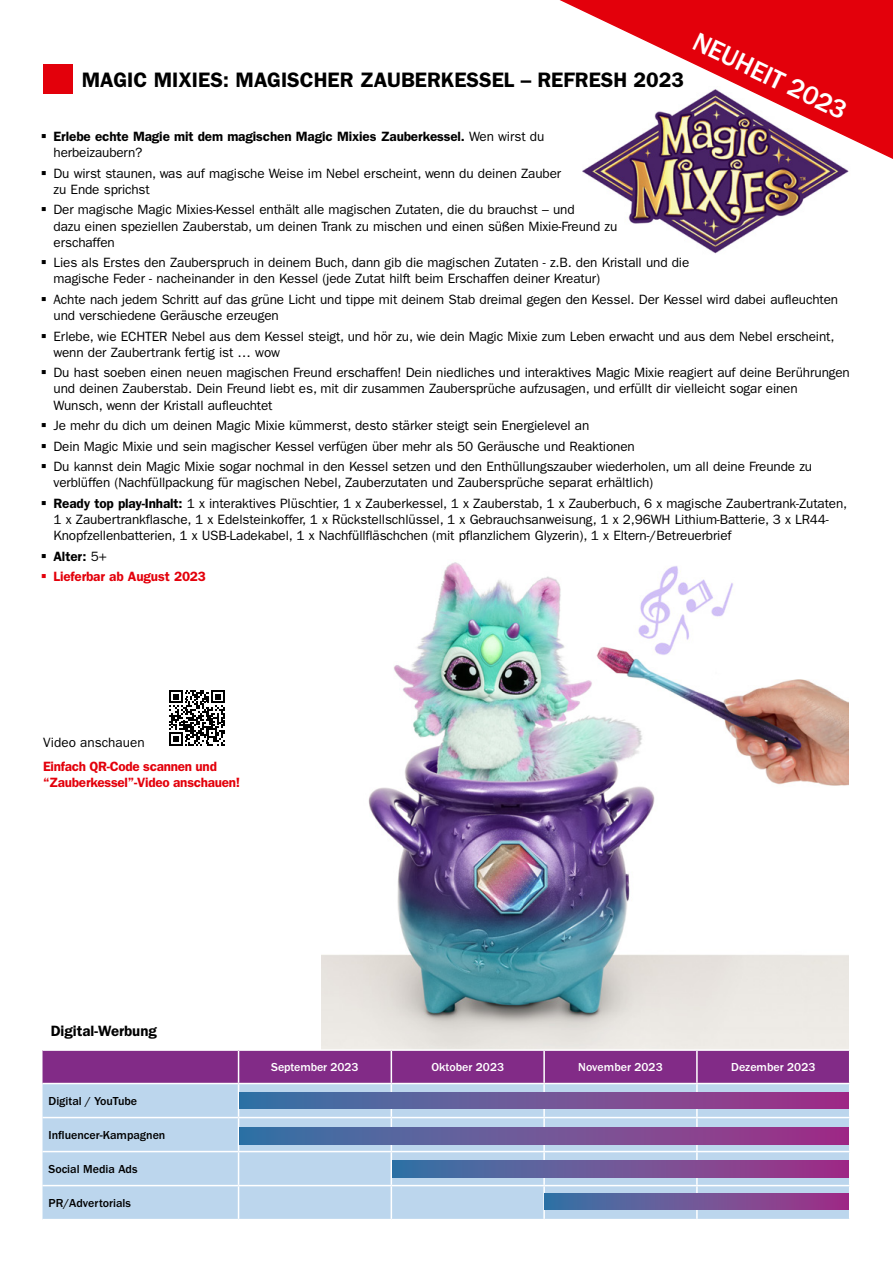
<style>
.page{position:relative;width:893px;height:1263px;background:#fff}
.page>*{position:absolute;margin:0;border:0;box-sizing:border-box;transform-origin:0 0}
.t1{font:500 27px "ITC Franklin Gothic Std";color:#fff}
.t2{font:600 21px "ITC Franklin Gothic Std";color:#000}
.t3{font:600 15px "ITC Franklin Gothic Std";color:#000}
.t4{font:13.5px/16.2px "ITC Franklin Gothic Std";letter-spacing:-.01em;color:#000}
.t5{font:600 13.5px/20.4px "ITC Franklin Gothic Std";letter-spacing:-.02em;color:#e3000b}
.t6{font:600 13.5px/16.2px "ITC Franklin Gothic Std";letter-spacing:-.01em;color:#000}
.t7{font:500 12px "ITC Franklin Gothic Std";color:#000}
.t8{font:500 12px "ITC Franklin Gothic Std";color:#fff}
.s1{font-weight:400}
.s2{font-weight:600}
.s3{color:#000}
.s4{font-weight:400;color:#000}
</style>
<div class="page">
<img style="left:322px;top:562px;width:527px;height:487px">
<img style="left:628px;top:210px;width:168px;height:44px">
<div style="left:43px;top:64px;width:30px;height:30px;background:#e3000b"></div>
<div style="left:43px;top:1051px;width:806px;height:32px;background:#822b87"></div>
<svg style="left:43px;top:1084px;width:806px;height:135px;background:#bcd4ec"></svg>
<hr style="left:238px;top:1051px;width:1px;height:32px;background:#fff">
<hr style="left:391px;top:1051px;width:1px;height:32px;background:#fff">
<hr style="left:543px;top:1051px;width:2px;height:32px;background:#fff">
<hr style="left:696px;top:1051px;width:2px;height:32px;background:#fff">
<hr style="left:238px;top:1084px;width:1px;height:33px;background:#fff">
<hr style="left:391px;top:1084px;width:1px;height:33px;background:#fff">
<hr style="left:543px;top:1084px;width:2px;height:33px;background:#fff">
<hr style="left:696px;top:1084px;width:2px;height:33px;background:#fff">
<hr style="left:43px;top:1117px;width:196px;height:1px;background:#fff">
<hr style="left:239px;top:1117px;width:152px;height:1px;background:#fff">
<hr style="left:238px;top:1118px;width:1px;height:33px;background:#fff">
<hr style="left:391px;top:1117px;width:153px;height:1px;background:#fff">
<hr style="left:391px;top:1118px;width:1px;height:33px;background:#fff">
<hr style="left:544px;top:1117px;width:153px;height:1px;background:#fff">
<hr style="left:543px;top:1118px;width:2px;height:33px;background:#fff">
<hr style="left:697px;top:1117px;width:153px;height:1px;background:#fff">
<hr style="left:696px;top:1118px;width:2px;height:33px;background:#fff">
<hr style="left:43px;top:1151px;width:196px;height:1px;background:#fff">
<hr style="left:239px;top:1151px;width:152px;height:1px;background:#fff">
<hr style="left:238px;top:1152px;width:1px;height:33px;background:#fff">
<hr style="left:391px;top:1151px;width:153px;height:1px;background:#fff">
<hr style="left:391px;top:1152px;width:1px;height:33px;background:#fff">
<hr style="left:544px;top:1151px;width:153px;height:1px;background:#fff">
<hr style="left:543px;top:1152px;width:2px;height:33px;background:#fff">
<hr style="left:697px;top:1151px;width:153px;height:1px;background:#fff">
<hr style="left:696px;top:1152px;width:2px;height:33px;background:#fff">
<hr style="left:43px;top:1185px;width:196px;height:1px;background:#fff">
<hr style="left:239px;top:1185px;width:152px;height:1px;background:#fff">
<hr style="left:238px;top:1186px;width:1px;height:33px;background:#fff">
<hr style="left:391px;top:1185px;width:153px;height:1px;background:#fff">
<hr style="left:391px;top:1186px;width:1px;height:33px;background:#fff">
<hr style="left:544px;top:1185px;width:153px;height:1px;background:#fff">
<hr style="left:543px;top:1186px;width:2px;height:33px;background:#fff">
<hr style="left:697px;top:1185px;width:153px;height:1px;background:#fff">
<hr style="left:696px;top:1186px;width:2px;height:33px;background:#fff">
<div style="left:240px;top:1127px;width:608px;height:17px;background:linear-gradient(to right,#3877a7,#a53087)"></div>
<div style="left:239px;top:1092px;width:609px;height:17px;background:linear-gradient(to right,#3877a7,#a53087)"></div>
<div style="left:392px;top:1160px;width:456px;height:17px;background:linear-gradient(to right,#3877a7,#a53087)"></div>
<div style="left:545px;top:1193px;width:303px;height:17px;background:linear-gradient(to right,#3877a7,#a53187)"></div>
<svg style="left:560px;top:0;width:333px;height:210px"></svg>
<svg style="left:169px;top:690px;width:56px;height:55px"></svg>
<h2 class="t2" style="left:82px;top:68px;width:604px">MAGIC MIXIES: MAGISCHER ZAUBERKESSEL – REFRESH 2023</h2>
<h1 class="t1" style="left:701px;top:26px;width:169px;rotate:26deg">NEUHEIT 2023</h1>
<p class="t6" style="left:53px;top:128px;width:492px">Erlebe echte Magie mit dem magischen Magic Mixies Zauberkessel. <span class="s1">Wen wirst du herbeizaubern?</span></p>
<p class="t4" style="left:53px;top:165px;width:509px">Du wirst staunen, was auf magische Weise im Nebel erscheint, wenn du deinen Zauber zu Ende sprichst</p>
<p class="t4" style="left:53px;top:202px;width:565px">Der magische Magic Mixies-Kessel enthält alle magischen Zutaten, die du brauchst – und<br>dazu einen speziellen Zauberstab, um deinen Trank zu mischen und einen süßen Mixie-Freund zu erschaffen</p>
<p class="t4" style="left:53px;top:255px;width:637px">Lies als Erstes den Zauberspruch in deinem Buch, dann gib die magischen Zutaten - z.B. den Kristall und die magische Feder - nacheinander in den Kessel (jede Zutat hilft beim Erschaffen deiner Kreatur)</p>
<p class="t4" style="left:53px;top:291px;width:786px">Achte nach jedem Schritt auf das grüne Licht und tippe mit deinem Stab dreimal gegen den Kessel. Der Kessel wird dabei aufleuchten und verschiedene Geräusche erzeugen</p>
<p class="t4" style="left:53px;top:328px;width:782px">Erlebe, wie ECHTER Nebel aus dem Kessel steigt, und hör zu, wie dein Magic Mixie zum Leben erwacht und aus dem Nebel erscheint, wenn der Zaubertrank fertig ist … wow</p>
<p class="t4" style="left:53px;top:365px;width:798px">Du hast soeben einen neuen magischen Freund erschaffen! Dein niedliches und interaktives Magic Mixie reagiert auf deine Berührungen und deinen Zauberstab. Dein Freund liebt es, mit dir zusammen Zaubersprüche aufzusagen, und erfüllt dir vielleicht sogar einen<br>Wunsch, wenn der Kristall aufleuchtet</p>
<p class="t4" style="left:53px;top:415px;width:760px;line-height:20.4px">Je mehr du dich um deinen Magic Mixie kümmerst, desto stärker steigt sein Energielevel an<br>Dein Magic Mixie und sein magischer Kessel verfügen über mehr als 50 Geräusche und Reaktionen<br>Du kannst dein Magic Mixie sogar nochmal in den Kessel setzen und den Enthüllungszauber wiederholen, um all deine Freunde zu</p>
<p class="t4" style="left:53px;top:472px;width:795px;line-height:20.4px">verblüffen (Nachfüllpackung für magischen Nebel, Zauberzutaten und Zaubersprüche separat erhältlich)<br><span class="s2">Ready top play-Inhalt:</span> 1 x interaktives Plüschtier, 1 x Zauberkessel, 1 x Zauberstab, 1 x Zauberbuch, 6 x magische Zaubertrank-Zutaten,</p>
<p class="t4" style="left:54px;top:511px;width:777px">1 x Zaubertrankflasche, 1 x Edelsteinkoffer, 1 x Rückstellschlüssel, 1 x Gebrauchsanweisung, 1 x 2,96WH Lithium-Batterie, 3 x LR44-<br>Knopfzellenbatterien, 1 x USB-Ladekabel, 1 x Nachfüllfläschchen (mit pflanzlichem Glyzerin), 1 x Eltern-/Betreuerbrief</p>
<p class="t5" style="left:53px;top:546px;width:154px"><span class="s3">Alter:</span> <span class="s4">5+<br></span>Lieferbar ab August 2023</p>
<p class="t4" style="left:43px;top:734px;width:103px">Video anschauen</p>
<p class="t5" style="left:43px;top:758px;width:199px;line-height:16.2px">Einfach QR-Code scannen und “Zauberkessel”-Video anschauen!</p>
<p class="t3" style="left:51px;top:1022px;width:108px">Digital-Werbung</p>
<p class="t7" style="left:49px;top:1094px;width:90px">Digital / YouTube</p>
<p class="t7" style="left:49px;top:1128px;width:118px">Influencer-Kampagnen</p>
<p class="t7" style="left:49px;top:1162px;width:91px">Social Media Ads</p>
<p class="t7" style="left:49px;top:1196px;width:84px">PR/Advertorials</p>
<p class="t8" style="left:271px;top:1060px;width:89px">September 2023</p>
<p class="t8" style="left:431px;top:1060px;width:74px">Oktober 2023</p>
<p class="t8" style="left:578px;top:1060px;width:86px">November 2023</p>
<p class="t8" style="left:731px;top:1060px;width:86px">Dezember 2023</p>
</div>
